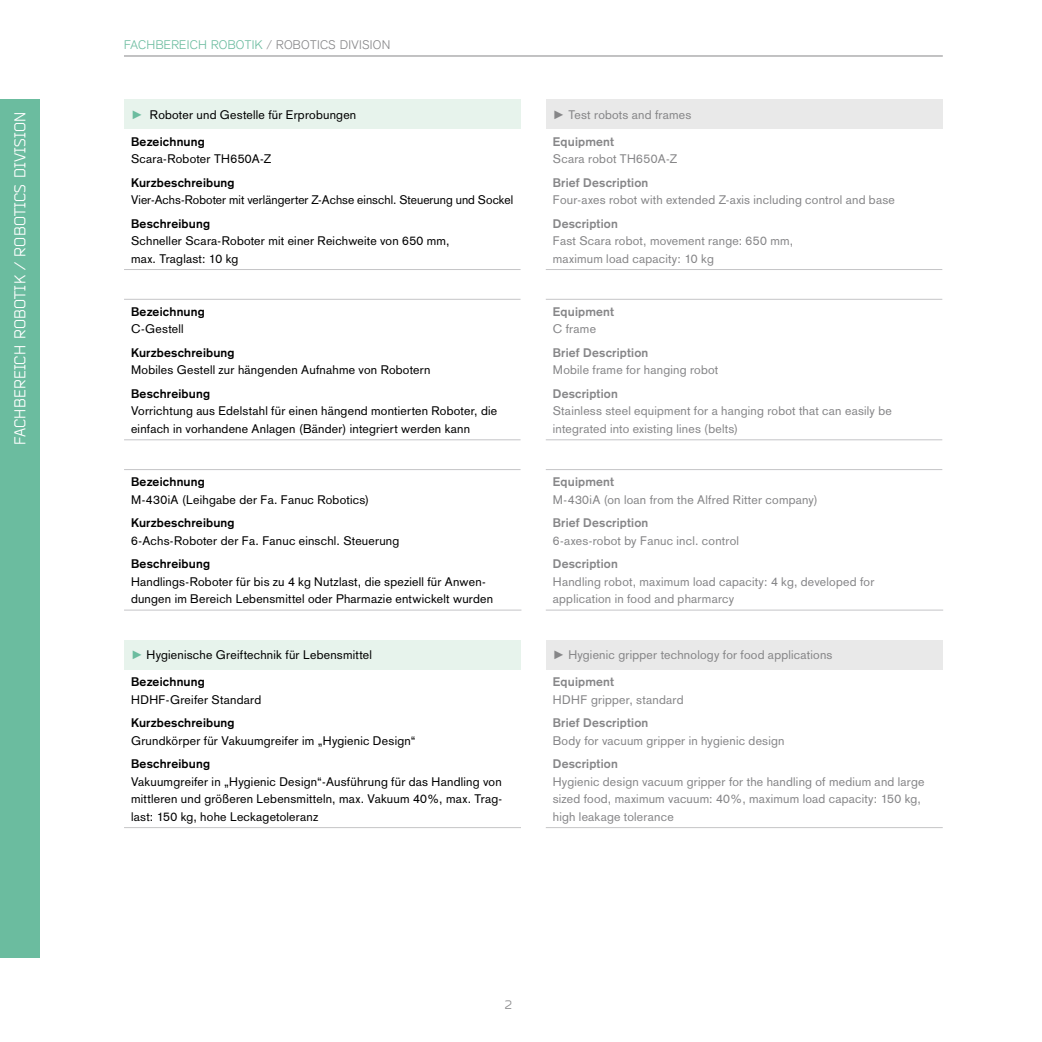
<style>
.page{position:relative;width:1042px;height:1042px;background:#fff}
.page>*{position:absolute;margin:0;border:0;box-sizing:border-box;transform-origin:0 0}
.t1{font:15.75px "Bender";letter-spacing:.025em;color:#fff}
.t2{font:12.25px/17.5px "Akzidenz Grotesk";letter-spacing:.02em;color:#000}
.t3{font:12.25px/17.5px "Akzidenz Grotesk";letter-spacing:.02em;color:#868688}
.t4{font:700 12.25px "Akzidenz Grotesk";letter-spacing:.015em;color:#000}
.t5{font:700 12.25px "Akzidenz Grotesk";letter-spacing:.015em;color:#868688}
.t6{font:300 12.25px "Akzidenz Grotesk";letter-spacing:.025em;color:#6bbc9f}
.t7{font:12.25px "Bender";color:#868688}
.s1{color:#868688}
.s2{font-family:"Arial";color:#6bbc9f}
.s3{font-weight:700}
.s4{font-family:"Arial"}
</style>
<div class="page">
<div style="left:124px;top:99px;width:397px;height:30px;background:#e7f3ec"></div>
<hr style="left:124px;top:269px;width:396px;height:1px;background:#c5c5c7">
<hr style="left:124px;top:299px;width:396px;height:1px;background:#c5c5c7">
<hr style="left:124px;top:469px;width:396px;height:1px;background:#c5c5c7">
<hr style="left:124px;top:439px;width:396px;height:1px;background:#c5c5c7">
<hr style="left:124px;top:610px;width:397px;height:1px;background:#c5c5c7">
<div style="left:546px;top:99px;width:397px;height:30px;background:#e9e9e9"></div>
<hr style="left:546px;top:269px;width:396px;height:1px;background:#c5c5c7">
<hr style="left:546px;top:299px;width:396px;height:1px;background:#c5c5c7">
<hr style="left:546px;top:439px;width:396px;height:1px;background:#c5c5c7">
<hr style="left:546px;top:469px;width:396px;height:1px;background:#c5c5c7">
<hr style="left:546px;top:610px;width:397px;height:1px;background:#c5c5c7">
<div style="left:0;top:99px;width:40px;height:858px;background:#6bbc9f"></div>
<hr style="left:124px;top:56px;width:818px;height:1px;background:#868688">
<div style="left:124px;top:640px;width:397px;height:29px;background:#e7f3ec"></div>
<hr style="left:124px;top:827px;width:397px;height:1px;background:#c5c5c7">
<div style="left:546px;top:640px;width:397px;height:29px;background:#e9e9e9"></div>
<hr style="left:546px;top:827px;width:397px;height:1px;background:#c5c5c7">
<p class="t1" style="left:10px;top:445px;width:335px;rotate:-90deg">Fachbereich Robotik / ROBOTICS DIVISION</p>
<p class="t6" style="left:124px;top:37px;width:268px">FACHBEREICH ROBOTIK <span class="s1">/ ROBOTICS DIVISION</span></p>
<p class="t2" style="left:131px;top:101px;width:227px;line-height:26.8px"><span class="s2">►</span> Roboter und Gestelle für Erprobungen<br><span class="s3">Bezeichnung</span></p>
<p class="t2" style="left:131px;top:150px;width:142px">Scara-Roboter TH650A-Z</p>
<p class="t4" style="left:131px;top:175px;width:105px">Kurzbeschreibung</p>
<p class="t2" style="left:131px;top:191px;width:384px">Vier-Achs-Roboter mit verlängerter Z-Achse einschl. Steuerung und Sockel</p>
<p class="t4" style="left:131px;top:216px;width:80px">Beschreibung</p>
<p class="t2" style="left:131px;top:232px;width:320px">Schneller Scara-Roboter mit einer Reichweite von 650 mm, max. Traglast: 10 kg</p>
<p class="t4" style="left:131px;top:304px;width:75px">Bezeichnung</p>
<p class="t2" style="left:131px;top:320px;width:54px">C-Gestell</p>
<p class="t4" style="left:131px;top:345px;width:105px">Kurzbeschreibung</p>
<p class="t2" style="left:131px;top:361px;width:301px">Mobiles Gestell zur hängenden Aufnahme von Robotern</p>
<p class="t4" style="left:131px;top:386px;width:80px">Beschreibung</p>
<p class="t2" style="left:131px;top:402px;width:368px">Vorrichtung aus Edelstahl für einen hängend montierten Roboter, die einfach in vorhandene Anlagen (Bänder) integriert werden kann</p>
<p class="t4" style="left:131px;top:474px;width:75px">Bezeichnung</p>
<p class="t2" style="left:131px;top:490px;width:240px">M-430iA (Leihgabe der Fa. Fanuc Robotics)</p>
<p class="t4" style="left:131px;top:515px;width:105px">Kurzbeschreibung</p>
<p class="t2" style="left:131px;top:531px;width:270px">6-Achs-Roboter der Fa. Fanuc einschl. Steuerung</p>
<p class="t4" style="left:131px;top:556px;width:80px">Beschreibung</p>
<p class="t2" style="left:131px;top:572px;width:364px">Handlings-Roboter für bis zu 4 kg Nutzlast, die speziell für Anwen&shy;dungen im Bereich Lebensmittel oder Pharmazie entwickelt wurden</p>
<p class="t2" style="left:131px;top:642px;width:242px;line-height:26.8px"><span class="s2">►</span> Hygienische Greiftechnik für Lebensmittel<br><span class="s3">Bezeichnung</span></p>
<p class="t2" style="left:131px;top:690px;width:132px">HDHF-Greifer Standard</p>
<p class="t4" style="left:131px;top:715px;width:105px">Kurzbeschreibung</p>
<p class="t2" style="left:131px;top:731px;width:286px">Grundkörper für Vakuumgreifer im „Hygienic Design“</p>
<p class="t4" style="left:131px;top:756px;width:80px">Beschreibung</p>
<p class="t2" style="left:131px;top:772px;width:373px;text-align:justify">Vakuumgreifer in „Hygienic Design“-Ausführung für das Handling von mittleren und größeren Lebensmitteln, max. Vakuum 40%, max. Trag&shy;last: 150 kg, hohe Leckagetoleranz</p>
<p class="t3" style="left:553px;top:101px;width:140px;line-height:26.8px"><span class="s4">►</span> Test robots and frames<br><span class="s3">Equipment</span></p>
<p class="t3" style="left:553px;top:150px;width:126px">Scara robot TH650A-Z</p>
<p class="t5" style="left:553px;top:175px;width:97px">Brief Description</p>
<p class="t3" style="left:553px;top:191px;width:344px">Four-axes robot with extended Z-axis including control and base</p>
<p class="t5" style="left:553px;top:216px;width:67px">Description</p>
<p class="t3" style="left:553px;top:232px;width:242px">Fast Scara robot, movement range: 650 mm, maximum load capacity: 10 kg</p>
<p class="t5" style="left:553px;top:304px;width:63px">Equipment</p>
<p class="t3" style="left:553px;top:320px;width:45px">C frame</p>
<p class="t5" style="left:553px;top:345px;width:97px">Brief Description</p>
<p class="t3" style="left:553px;top:361px;width:167px">Mobile frame for hanging robot</p>
<p class="t5" style="left:553px;top:386px;width:67px">Description</p>
<p class="t3" style="left:553px;top:402px;width:341px">Stainless steel equipment for a hanging robot that can easily be integrated into existing lines (belts)</p>
<p class="t5" style="left:553px;top:474px;width:63px">Equipment</p>
<p class="t3" style="left:553px;top:490px;width:266px">M-430iA (on loan from the Alfred Ritter company)</p>
<p class="t5" style="left:553px;top:515px;width:97px">Brief Description</p>
<p class="t3" style="left:553px;top:531px;width:188px">6-axes-robot by Fanuc incl. control</p>
<p class="t5" style="left:553px;top:556px;width:67px">Description</p>
<p class="t3" style="left:553px;top:572px;width:323px">Handling robot, maximum load capacity: 4 kg, developed for application in food and pharmarcy</p>
<p class="t3" style="left:553px;top:642px;width:281px;line-height:26.8px"><span class="s4">►</span> Hygienic gripper technology for food applications<br><span class="s3">Equipment</span></p>
<p class="t3" style="left:553px;top:690px;width:132px">HDHF gripper, standard</p>
<p class="t5" style="left:553px;top:715px;width:97px">Brief Description</p>
<p class="t3" style="left:553px;top:731px;width:233px">Body for vacuum gripper in hygienic design</p>
<p class="t5" style="left:553px;top:756px;width:67px">Description</p>
<p class="t3" style="left:553px;top:772px;width:373px">Hygienic design vacuum gripper for the handling of medium and large sized food, maximum vacuum: 40%, maximum load capacity: 150 kg, high leakage tolerance</p>
<p class="t7" style="left:505px;top:997px;width:8px">2</p>
</div>
